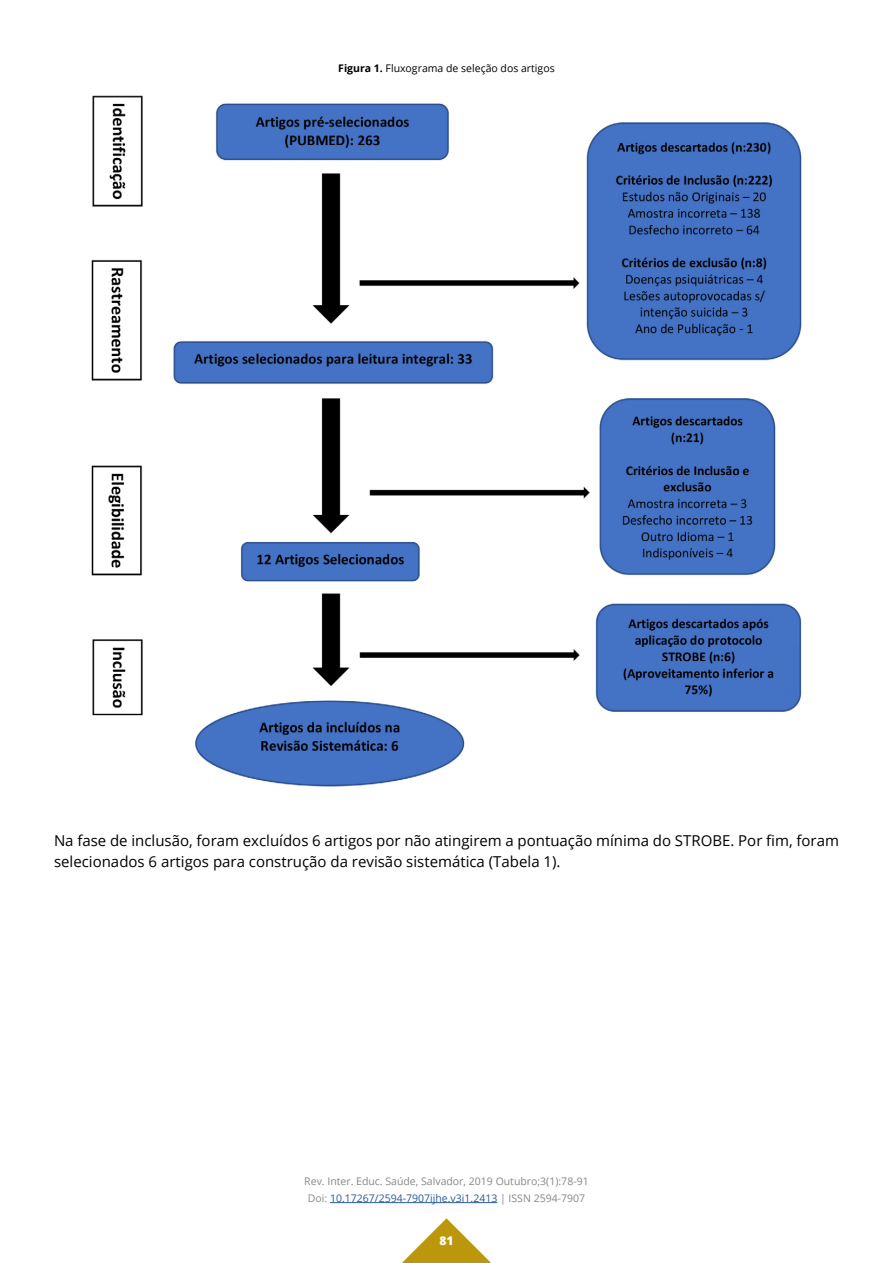
<style>
.page{position:relative;width:893px;height:1263px;background:#fff}
.page>*{position:absolute;margin:0;border:0;box-sizing:border-box;transform-origin:0 0}
.t1{font:15px/21px "Open Sans";color:#000}
.t2{font:800 12px "Open Sans";color:#fff}
.t3{font:10.5px/16.5px "Open Sans";color:#878787;text-align:center}
.t4{font:10.5px "Open Sans";color:#000}
.s1{font-weight:700}
.s2{color:#275b9b}
</style>
<div class="page">
<svg style="left:402px;top:1218px;width:89px;height:45px"></svg>
<hr style="left:330px;top:1202px;width:167px;height:1px;background:#275b9b">
<img style="left:91px;top:95px;width:711px;height:692px">
<p class="t4" style="left:338px;top:61px;width:218px"><span class="s1">Figura 1.</span> Fluxograma de seleção dos artigos</p>
<p class="t1" style="left:54px;top:830px;width:786px">Na fase de inclusão, foram excluídos 6 artigos por não atingirem a pontuação mínima do STROBE. Por fim, foram selecionados 6 artigos para construção da revisão sistemática (Tabela 1).</p>
<p class="t3" style="left:304px;top:1173px;width:286px">Rev. Inter. Educ. Saúde, Salvador, 2019 Outubro;3(1):78-91<br>Doi: <span class="s2">10.17267/2594-7907ijhe.v3i1.2413</span> | ISSN 2594-7907</p>
<p class="t2" style="left:439px;top:1232px;width:16px">81</p>
</div>
